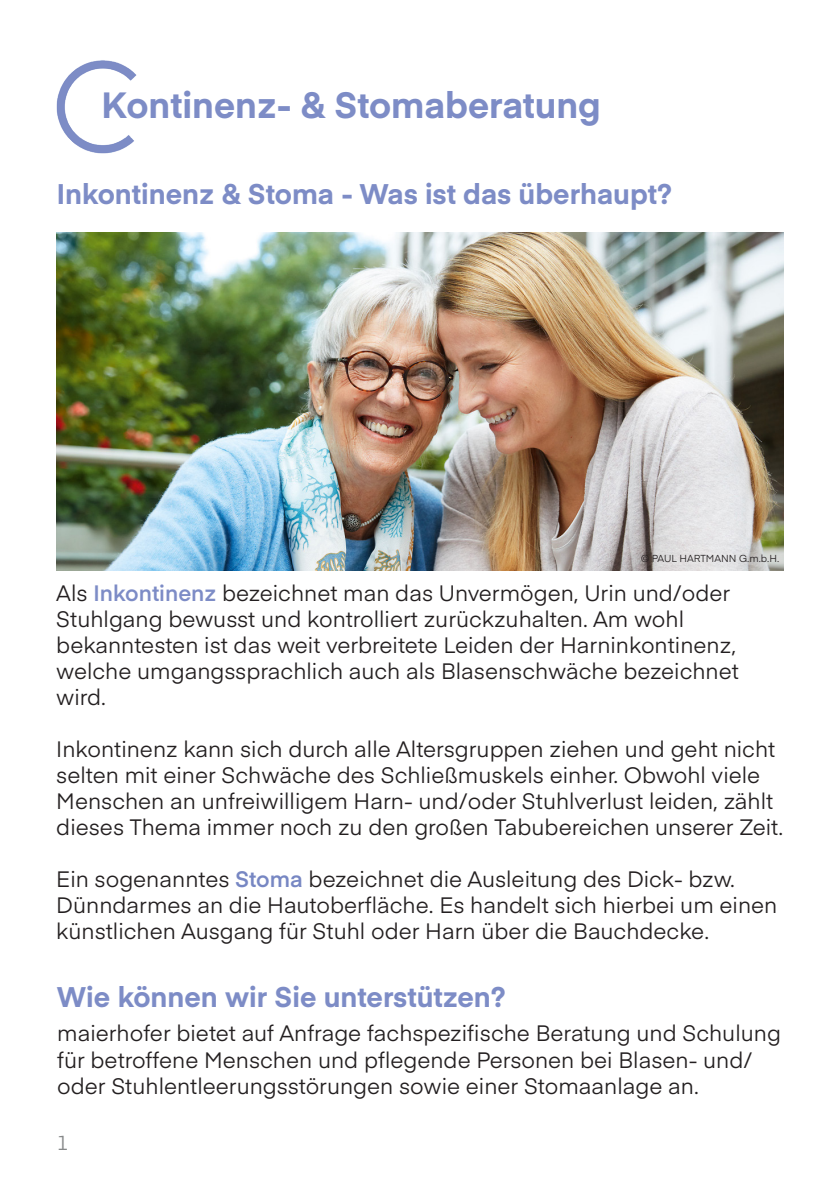
<style>
.page{position:relative;width:840px;height:1191px;background:#fff}
.page>*{position:absolute;margin:0;border:0;box-sizing:border-box;transform-origin:0 0}
.t1{font:700 36px "Eina 01";color:#7d8cc6}
.t2{font:700 28px "Eina 01";color:#7d8cc6}
.t3{font:22px/26px "Eina 01";color:#231f20}
.t4{font:20px "Eina 01";color:#868889}
.t5{font:10px "Eina 01";color:#231f20}
.s1{font-weight:600;color:#7d8cc6}
.s2{font-weight:600;color:#7787c3}
</style>
<div class="page">
<img style="left:56px;top:60px;width:81px;height:94px">
<img style="left:57px;top:233px;width:725px;height:337px">
<p class="t1" style="left:101px;top:79px;width:500px">Kontinenz- &amp; Stomaberatung</p>
<p class="t2" style="left:57px;top:173px;width:616px">Inkontinenz &amp; Stoma - Was ist das überhaupt?</p>
<p class="t5" style="left:640px;top:551px;width:139px">© PAUL HARTMANN G.m.b.H.</p>
<p class="t3" style="left:56px;top:578px;width:675px">Als <span class="s1">Inkontinenz</span> bezeichnet man das Unvermögen, Urin und/oder<br>Stuhlgang bewusst und kontrolliert zurückzuhalten. Am wohl</p>
<p class="t3" style="left:56px;top:630px;width:683px">bekanntesten ist das weit verbreitete Leiden der Harninkontinenz, welche umgangssprachlich auch als Blasenschwäche bezeichnet wird.</p>
<p class="t3" style="left:56px;top:734px;width:727px">Inkontinenz kann sich durch alle Altersgruppen ziehen und geht nicht selten mit einer Schwäche des Schließmuskels einher. Obwohl viele Menschen an unfreiwilligem Harn- und/oder Stuhlverlust leiden, zählt dieses Thema immer noch zu den großen Tabubereichen unserer Zeit.</p>
<p class="t3" style="left:56px;top:864px;width:722px">Ein sogenanntes <span class="s2">Stoma</span> bezeichnet die Ausleitung des Dick- bzw.<br>Dünndarmes an die Hautoberfläche. Es handelt sich hierbei um einen künstlichen Ausgang für Stuhl oder Harn über die Bauchdecke.</p>
<p class="t2" style="left:57px;top:976px;width:450px">Wie können wir Sie unterstützen?</p>
<p class="t3" style="left:57px;top:1018px;width:724px">maierhofer bietet auf Anfrage fachspezifische Beratung und Schulung für betroffene Menschen und pflegende Personen bei Blasen- und/ oder Stuhlentleerungsstörungen sowie einer Stomaanlage an.</p>
<p class="t4" style="left:57px;top:1127px;width:13px">1</p>
</div>
